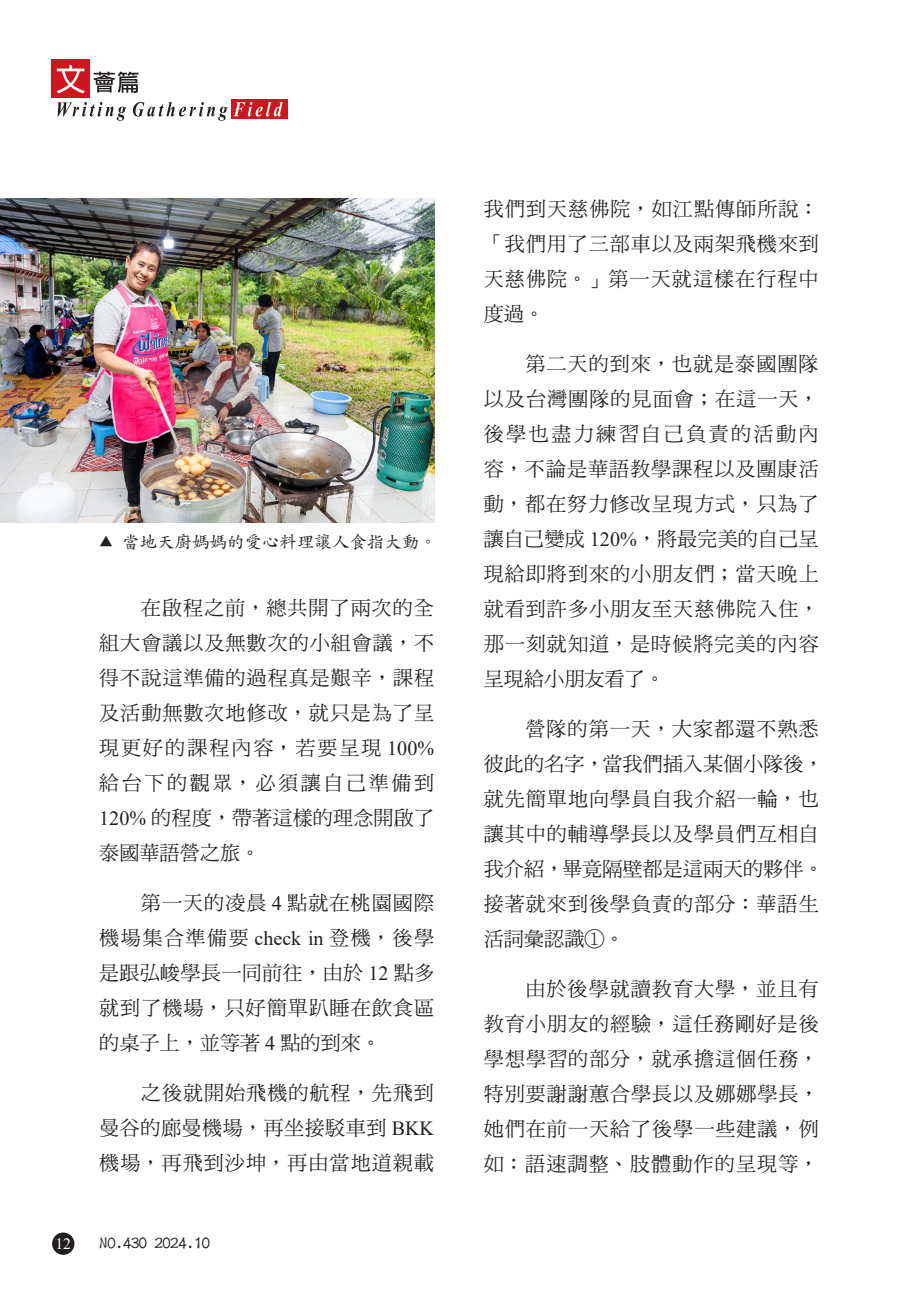
<style>
.page{position:relative;width:918px;height:1290px;background:#fff}
.page>*{position:absolute;margin:0;border:0;box-sizing:border-box;transform-origin:0 0}
._03_內文樣式{font:20.12px/35px "DF Ming Std W5";letter-spacing:.045em;color:#231f20;text-align:justify}
.照片說明{font:17.5px "DF Kai Shu Std W5";color:#231f20}
.t1{font:700 17.5px "AR Li Shu B5";letter-spacing:-.05em;color:#231f20}
.t2{font:15.75px "Times New Roman";color:#fff}
.s1{font-size:14px}
.s2{font-family:"Times New Roman"}
</style>
<div class="page">
<div style="left:52px;top:1232px;width:22px;height:23px;background:#231f20;border-radius:50%"></div>
<div style="left:231px;top:99px;width:57px;height:20px;background:#cf151d"></div>
<svg style="left:58px;top:102px;width:68px;height:19px"></svg>
<svg style="left:133px;top:102px;width:150px;height:19px"></svg>
<div style="left:51px;top:60px;width:39px;height:38px;background:#cf151d"></div>
<svg style="left:57px;top:65px;width:28px;height:28px"></svg>
<svg style="left:94px;top:71px;width:45px;height:22px"></svg>
<img style="left:0;top:198px;width:434px;height:325px">
<p class="照片說明" style="left:99px;top:532px;width:339px"><span class="s1">▲</span> 當地天廚媽媽的愛心料理讓人食指大動。</p>
<p class="_03_內文樣式" style="left:99px;top:590px;width:336px;text-indent:42px">在啟程之前，總共開了兩次的全組大會議以及無數次的小組會議，不得不說這準備的過程真是艱辛，課程及活動無數次地修改，就只是為了呈現更好的課程內容，若要呈現 <span class="s2">100%</span>給台下的觀眾，必須讓自己準備到<span class="s2">120%</span> 的程度，帶著這樣的理念開啟了泰國華語營之旅。</p>
<p class="_03_內文樣式" style="left:99px;top:885px;width:336px;text-indent:42px">第一天的凌晨 <span class="s2">4</span> 點就在桃園國際機場集合準備要 <span class="s2">check in</span> 登機，後學是跟弘峻學長一同前往，由於 <span class="s2">12</span> 點多就到了機場，只好簡單趴睡在飲食區的桌子上，並等著 <span class="s2">4</span> 點的到來。</p>
<p class="_03_內文樣式" style="left:99px;top:1075px;width:336px;text-indent:42px">之後就開始飛機的航程，先飛到曼谷的廊曼機場，再坐接駁車到 <span class="s2">BKK</span>機場，再飛到沙坤，再由當地道親載</p>
<p class="t2" style="left:55px;top:1232px;width:17px">12</p>
<p class="t1" style="left:99px;top:1233px;width:113px">NO.430 2024.10</p>
<p class="_03_內文樣式" style="left:484px;top:191px;width:336px">我們到天慈佛院，如江點傳師所說：「我們用了三部車以及兩架飛機來到天慈佛院。」第一天就這樣在行程中度過。</p>
<p class="_03_內文樣式" style="left:484px;top:346px;width:336px;text-indent:42px">第二天的到來，也就是泰國團隊以及台灣團隊的見面會；在這一天，後學也盡力練習自己負責的活動內容，不論是華語教學課程以及團康活動，都在努力修改呈現方式，只為了讓自己變成 <span class="s2">120%</span>，將最完美的自己呈現給即將到來的小朋友們；當天晚上就看到許多小朋友至天慈佛院入住，那一刻就知道，是時候將完美的內容呈現給小朋友看了。</p>
<p class="_03_內文樣式" style="left:484px;top:710px;width:341px;text-align:left;text-indent:42px">營隊的第一天，大家都還不熟悉彼此的名字，當我們插入某個小隊後，就先簡單地向學員自我介紹一輪，也讓其中的輔導學長以及學員們互相自我介紹，畢竟隔壁都是這兩天的夥伴。接著就來到後學負責的部分：華語生活詞彙認識①。</p>
<p class="_03_內文樣式" style="left:484px;top:970px;width:336px;text-indent:42px">由於後學就讀教育大學，並且有教育小朋友的經驗，這任務剛好是後學想學習的部分，就承擔這個任務，特別要謝謝蕙合學長以及娜娜學長，她們在前一天給了後學一些建議，例如：語速調整、肢體動作的呈現等，</p>
</div>
